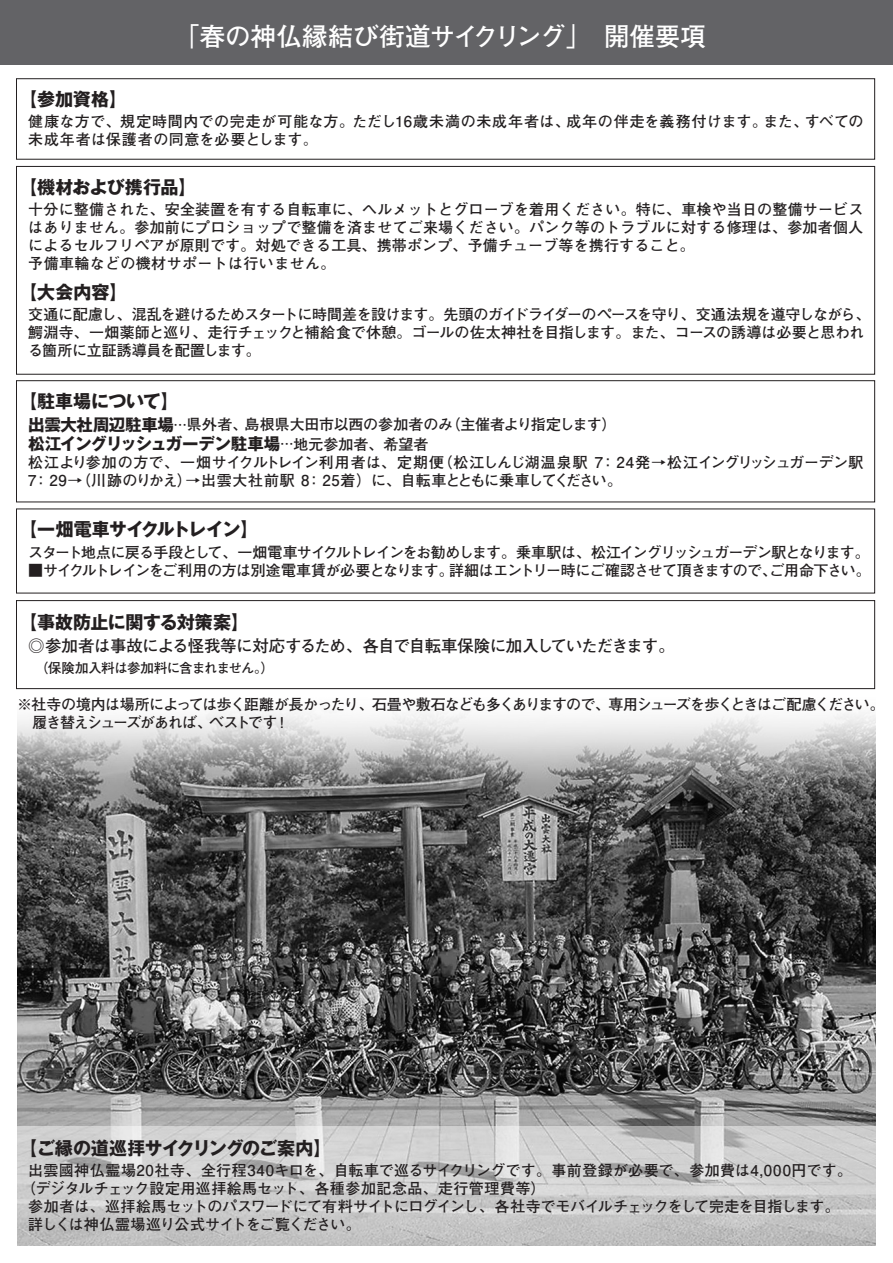
<style>
.page{position:relative;width:893px;height:1263px;background:#fff}
.page>*{position:absolute;margin:0;border:0;box-sizing:border-box;transform-origin:0 0}
.t1{font:700 25.5px "Futo Go B101 Pro";color:#fff}
.t2{font:700 18px "Gothic MB101 Pro";letter-spacing:-.015em;color:#231f20}
.t3{font:700 18px "Gothic MB101 Pro";letter-spacing:-.035em;color:#231f20}
.t4{font:700 18px "Gothic MB101 Pro";letter-spacing:-.045em;color:#231f20}
.t5{font:700 16.5px "Futo Go B101 Pro";letter-spacing:-.045em;color:#231f20}
.t6{font:700 16.5px "Gothic MB101 Pro";letter-spacing:-.055em;color:#231f20}
.t7{font:700 15px/18px "Futo Go B101 Pro";letter-spacing:-.005em;color:#231f20}
.t8{font:700 15px/18px "Futo Go B101 Pro";letter-spacing:-.04em;color:#231f20}
.t9{font:700 15px "Futo Go B101 Pro";letter-spacing:-.055em;color:#231f20}
.t10{font:700 15px/17.2px "Futo Go B101 Pro";letter-spacing:-.07em;color:#231f20}
.t11{font:700 15px/18px "Futo Go B101 Pro";letter-spacing:.04em;color:#231f20}
.t12{font:700 15px "Futo Go B101 Pro";letter-spacing:-.075em;color:#231f20}
.t13{font:700 15px "Futo Go B101 Pro";letter-spacing:.025em;color:#231f20}
.t14{font:700 15px "Futo Go B101 Pro";letter-spacing:.02em;color:#231f20}
.t15{font:700 13.5px "Futo Go B101 Pro";letter-spacing:-.04em;color:#231f20}
.s1{font-size:13.5px}
.s2{font-family:"Gothic MB101 Pro";font-size:16.5px}
.s3{font-family:"Futo Go B101 Pro";font-size:13.5px}
.s4{font-family:"Futo Go B101 Pro";font-size:15px}
</style>
<div class="page">
<div style="left:0;top:0;width:893px;height:65px;background:#636366"></div>
<img style="left:17px;top:712px;width:859px;height:533px">
<svg style="left:17px;top:1127px;width:858px;height:119px;background:#cbcbcb"></svg>
<div style="left:16px;top:78px;width:859px;height:82px;border:1px solid #231f20"></div>
<div style="left:16px;top:166px;width:859px;height:209px;border:1px solid #231f20"></div>
<div style="left:16px;top:380px;width:859px;height:122px;border:1px solid #231f20"></div>
<div style="left:16px;top:600px;width:859px;height:89px;border:1px solid #231f20"></div>
<h1 class="t1" style="left:174px;top:16px;width:533px">「春の神仏縁結び街道サイクリング」　開催要項</h1>
<p class="t2" style="left:19px;top:84px;width:109px">【参加資格】</p>
<p class="t11" style="left:28px;top:111px;width:837px">健康な方で、規定時間内での完走が可能な方。ただし16歳未満の未成年者は、成年の伴走を義務付けます。また、すべての未成年者は保護者の同意を必要とします<span class="s1">。</span></p>
<p class="t2" style="left:19px;top:172px;width:179px">【機材および携行品】</p>
<p class="t7" style="left:28px;top:199px;width:837px">十分に整備された、安全装置を有する自転車に、ヘルメットとグローブを着用ください。特に、車検や当日の整備サービスはありません。参加前にプロショップで整備を済ませてご来場ください。パンク等のトラブルに対する修理は、参加者個人によるセルフリペアが原則です。対処できる工具、携帯ポンプ、予備チューブ等を携行すること。<br>予備車輪などの機材サポートは行いません。</p>
<p class="t2" style="left:19px;top:277px;width:110px">【大会内容】</p>
<p class="t8" style="left:28px;top:304px;width:844px">交通に配慮し、混乱を避けるためスタートに時間差を設けます。先頭のガイドライダーのペースを守り、交通法規を遵守しながら、鰐淵寺、一畑薬師と巡り、走行チェックと補給食で休憩。ゴールの佐太神社を目指します。また、コースの誘導は必要と思われる箇所に立証誘導員を配置します。</p>
<p class="t2" style="left:19px;top:386px;width:161px">【駐車場について】</p>
<p class="t7" style="left:28px;top:414px;width:590px"><span class="s2">出雲大社周辺駐車場</span><span class="s1">…</span>県外者、島根県大田市以西の参加者のみ（主催者より指定します）</p>
<p class="t6" style="left:28px;top:430px;width:402px">松江イングリッシュガーデン駐車場<span class="s3">…</span><span class="s4">地元参加者、希望者</span></p>
<p class="t7" style="left:28px;top:452px;width:836px">松江より参加の方で、一畑サイクルトレイン利用者は、定期便（松江しんじ湖温泉駅 7：24発→松江イングリッシュガーデン駅<br>7：29→（川跡のりかえ）→出雲大社前駅 8：25着）に、自転車とともに乗車してください。</p>
<p class="t4" style="left:19px;top:514px;width:241px">【一畑電車サイクルトレイン】</p>
<p class="t12" style="left:28px;top:540px;width:843px">スタート地点に戻る手段として、一畑電車サイクルトレインをお勧めします。乗車駅は、松江イングリッシュガーデン駅となります。</p>
<p class="t9" style="left:28px;top:558px;width:844px">■サイクルトレインをご利用の方は別途電車賃が必要となります。詳細はエントリー時にご確認させて頂きますので、ご用命下さい。</p>
<p class="t2" style="left:19px;top:607px;width:231px">【事故防止に関する対策案】</p>
<p class="t5" style="left:28px;top:632px;width:648px">◎参加者は事故による怪我等に対応するため、各自で自転車保険に加入していただきます。</p>
<p class="t15" style="left:28px;top:657px;width:247px">　（保険加入料は参加料に含まれません。）</p>
<p class="t10" style="left:17px;top:694px;width:869px">※社寺の境内は場所によっては歩く距離が長かったり、石畳や敷石なども多くありますので、専用シューズを歩くときはご配慮ください。　履き替えシューズがあれば、ベストです！</p>
<p class="t3" style="left:19px;top:1133px;width:314px">【ご縁の道巡拝サイクリングのご案内】</p>
<p class="t13" style="left:28px;top:1158px;width:825px">出雲國神仏霊場20社寺、全行程340キロを、自転車で巡るサイクリングです。事前登録が必要で、参加費は4,000円です。</p>
<p class="t14" style="left:21px;top:1176px;width:526px">（デジタルチェック設定用巡拝絵馬セット、各種参加記念品、走行管理費等）</p>
<p class="t8" style="left:28px;top:1196px;width:813px">参加者は、巡拝絵馬セットのパスワードにて有料サイトにログインし、各社寺でモバイルチェックをして完走を目指します。</p>
<p class="t9" style="left:28px;top:1212px;width:334px">詳しくは神仏霊場巡り公式サイトをご覧ください。</p>
</div>
